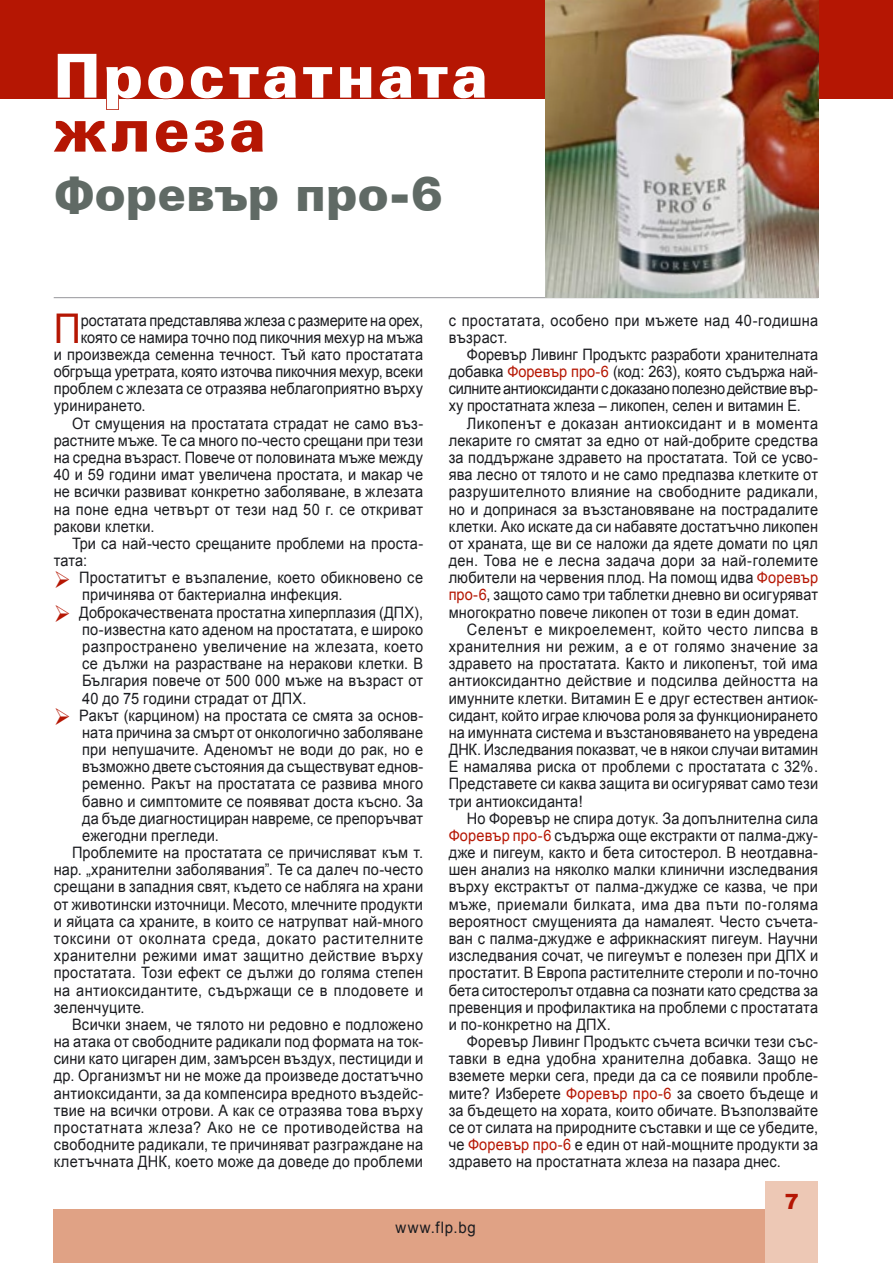
<style>
.page{position:relative;width:893px;height:1263px;background:#fff}
.page>*{position:absolute;margin:0;border:0;box-sizing:border-box;transform-origin:0 0}
.t1{font:900 60.75px "Zurich Win 95 BT";letter-spacing:.04em;color:#fff}
.t2{font:900 60.75px "Zurich Win 95 BT";letter-spacing:.045em;color:#b51603}
.t3{font:900 48px "Zurich Win 95 BT";letter-spacing:-.005em;color:#606a65}
.t4{font:40.95px "Arial";color:#b51603;scale:.92 1}
.t5{font:900 21px "Arial";color:#b51603}
.t6{font:15.75px/17.1px "Arial";letter-spacing:.01em;color:#1b1c20;text-align:justify;scale:.92 1}
.t7{font:15.75px "Arial";letter-spacing:.03em;color:#1b1c20;scale:.92 1}
.t8{font:15.75px "Arial";letter-spacing:-.01em;color:#1b1c20;scale:.92 1}
.t9{font:15.75px "Arial";letter-spacing:-.015em;color:#1b1c20;scale:.92 1}
.t10{font:15.75px "Arial";letter-spacing:.05em;color:#1b1c20;scale:.92 1}
.t11{font:15.75px "Arial";letter-spacing:.04em;color:#1b1c20;scale:.92 1}
.t12{font:15.75px "Arial";letter-spacing:.01em;color:#1b1c20;scale:.95 1}
.s1{color:#b51603}
</style>
<div class="page">
<div style="left:0;top:0;width:893px;height:99px;background:#b51603"></div>
<svg style="left:106px;top:99px;width:103px;height:11px"></svg>
<hr style="left:54px;top:297px;width:764px;height:1px;background:#97979b">
<img style="left:546px;top:0;width:272px;height:298px">
<div style="left:54px;top:1209px;width:764px;height:54px;background:#e0a285"></div>
<div style="left:766px;top:1181px;width:52px;height:82px;background:#edc8b5"></div>
<h1 class="t1" style="left:54px;top:32px;width:436px">Простатната</h1>
<h1 class="t2" style="left:54px;top:86px;width:214px">жлеза</h1>
<h2 class="t3" style="left:54px;top:159px;width:390px">Форевър про-6</h2>
<h3 class="t4" style="left:54px;top:302px;width:31px">П</h3>
<p class="t9" style="left:81px;top:310px;width:373px">ростатата представлява жлеза с размерите на орех,</p>
<p class="t6" style="left:81px;top:329px;width:374px">която се намира точно под пикочния мехур на мъжа</p>
<p class="t6" style="left:54px;top:346px;width:403px">и произвежда семенна течност. Тъй като простатата</p>
<p class="t8" style="left:54px;top:361px;width:403px">обгръща уретрата, която източва пикочния мехур, всеки</p>
<p class="t6" style="left:54px;top:380px;width:403px">проблем с жлезата се отразява неблагоприятно върху</p>
<p class="t6" style="left:54px;top:398px;width:101px">уринирането.</p>
<p class="t6" style="left:72px;top:415px;width:383px">От смущения на простатата страдат не само въз-</p>
<p class="t6" style="left:54px;top:432px;width:403px">растните мъже. Те са много по-често срещани при тези</p>
<p class="t6" style="left:54px;top:449px;width:403px">на средна възраст. Повече от половината мъже между</p>
<p class="t6" style="left:54px;top:466px;width:403px">40 и 59 години имат увеличена простата, и макар че</p>
<p class="t6" style="left:54px;top:483px;width:403px">не всички развиват конкретно заболяване, в жлезата</p>
<p class="t6" style="left:54px;top:501px;width:403px">на поне една четвърт от тези над 50 г. се откриват</p>
<p class="t6" style="left:54px;top:518px;width:111px">ракови клетки.</p>
<p class="t6" style="left:72px;top:535px;width:383px">Три са най-често срещаните проблеми на проста-</p>
<p class="t6" style="left:54px;top:552px;width:38px">тата:</p>
<p class="t6" style="left:82px;top:569px;width:372px;text-indent:-28px"><span class="s1">➢</span> Простатитът е възпаление, което обикновено се причинява от бактериална инфекция.</p>
<p class="t6" style="left:82px;top:604px;width:372px;text-indent:-28px"><span class="s1">➢</span> Доброкачествената простатна хиперплазия (ДПХ), по-известна като аденом на простатата, е широко разпространено увеличение на жлезата, което се дължи на разрастване на неракови клетки. В България повече от 500 000 мъже на възраст от 40 до 75 години страдат от ДПХ.</p>
<p class="t6" style="left:54px;top:707px;width:403px"><span class="s1">➢</span> Ракът (карцином) на простата се смята за основ-</p>
<p class="t6" style="left:82px;top:724px;width:372px">ната причина за смърт от онкологично заболяване</p>
<p class="t6" style="left:82px;top:741px;width:372px">при непушачите. Аденомът не води до рак, но е</p>
<p class="t6" style="left:82px;top:758px;width:372px">възможно двете състояния да съществуват еднов-</p>
<p class="t6" style="left:82px;top:775px;width:372px">ременно. Ракът на простатата се развива много</p>
<p class="t6" style="left:82px;top:793px;width:372px">бавно и симптомите се появяват доста късно. За</p>
<p class="t6" style="left:82px;top:810px;width:372px">да бъде диагностициран навреме, се препоръчват</p>
<p class="t6" style="left:82px;top:827px;width:150px">ежегодни прегледи.</p>
<p class="t6" style="left:72px;top:844px;width:383px">Проблемите на простатата се причисляват към т.</p>
<p class="t6" style="left:54px;top:861px;width:403px">нар. „хранителни заболявания”. Те са далеч по-често</p>
<p class="t6" style="left:54px;top:878px;width:403px">срещани в западния свят, където се набляга на храни</p>
<p class="t6" style="left:54px;top:896px;width:403px">от животински източници. Месото, млечните продукти</p>
<p class="t6" style="left:54px;top:913px;width:403px">и яйцата са храните, в които се натрупват най-много</p>
<p class="t10" style="left:54px;top:928px;width:403px">токсини от околната среда, докато растителните</p>
<p class="t7" style="left:54px;top:945px;width:403px">хранителни режими имат защитно действие върху</p>
<p class="t6" style="left:54px;top:964px;width:403px">простатата. Този ефект се дължи до голяма степен</p>
<p class="t7" style="left:54px;top:980px;width:403px">на антиоксидантите, съдържащи се в плодовете и</p>
<p class="t6" style="left:54px;top:999px;width:100px">зеленчуците.</p>
<p class="t6" style="left:72px;top:1016px;width:383px">Всички знаем, че тялото ни редовно е подложено</p>
<p class="t6" style="left:54px;top:1033px;width:403px">на атака от свободните радикали под формата на ток-</p>
<p class="t6" style="left:54px;top:1050px;width:403px">сини като цигарен дим, замърсен въздух, пестициди и</p>
<p class="t6" style="left:54px;top:1067px;width:403px">др. Организмът ни не може да произведе достатъчно</p>
<p class="t6" style="left:54px;top:1085px;width:403px">антиоксиданти, за да компенсира вредното въздейс-</p>
<p class="t6" style="left:54px;top:1102px;width:403px">твие на всички отрови. А как се отразява това върху</p>
<p class="t11" style="left:54px;top:1117px;width:403px">простатната жлеза? Ако не се противодейства на</p>
<p class="t6" style="left:54px;top:1136px;width:403px">свободните радикали, те причиняват разграждане на</p>
<p class="t6" style="left:54px;top:1153px;width:403px">клетъчната ДНК, което може да доведе до проблеми</p>
<p class="t6" style="left:449px;top:312px;width:403px">с простатата, особено при мъжете над 40-годишна възраст.</p>
<p class="t6" style="left:449px;top:346px;width:403px;text-indent:18px">Форевър Ливинг Продъктс разработи хранителната добавка <span class="s1">Форевър про-6</span> (код: 263), която съдържа най&shy;силните антиоксиданти с доказано полезно действие вър&shy;ху простатната жлеза – ликопен, селен и витамин Е.</p>
<p class="t6" style="left:449px;top:415px;width:403px;text-indent:18px">Ликопенът е доказан антиоксидант и в момента лекарите го смятат за едно от най-добрите средства за поддържане здравето на простатата. Той се усво&shy;ява лесно от тялото и не само предпазва клетките от разрушителното влияние на свободните радикали, но и допринася за възстановяване на пострадалите клетки. Ако искате да си набавяте достатъчно ликопен от храната, ще ви се наложи да ядете домати по цял ден. Това не е лесна задача дори за най-големите любители на червения плод. На помощ идва <span class="s1">Форевър про-6</span>, защото само три таблетки дневно ви осигуряват многократно повече ликопен от този в един домат.</p>
<p class="t6" style="left:449px;top:621px;width:403px;text-indent:18px">Селенът е микроелемент, който често липсва в хранителния ни режим, а е от голямо значение за здравето на простатата. Както и ликопенът, той има антиоксидантно действие и подсилва дейността на имунните клетки. Витамин Е е друг естествен антиок&shy;сидант, който играе ключова роля за функционирането на имунната система и възстановяването на увредена ДНК. Изследвания показват, че в някои случаи витамин Е намалява риска от проблеми с простатата с 32%.<br>Представете си каква защита ви осигуряват само тези три антиоксиданта!</p>
<p class="t6" style="left:449px;top:810px;width:403px;text-indent:18px">Но Форевър не спира дотук. За допълнителна сила <span class="s1">Форевър про-6</span> съдържа още екстракти от палма-джу&shy;дже и пигеум, както и бета ситостерол. В неотдавна&shy;шен анализ на няколко малки клинични изследвания върху екстрактът от палма-джудже се казва, че при мъже, приемали билката, има два пъти по-голяма вероятност смущенията да намалеят. Често съчета&shy;ван с палма-джудже е африкнаският пигеум. Научни изследвания сочат, че пигеумът е полезен при ДПХ и простатит. В Европа растителните стероли и по-точно бета ситостеролът отдавна са познати като средства за превенция и профилактика на проблеми с простатата и по-конкретно на ДПХ.</p>
<p class="t6" style="left:449px;top:1033px;width:403px;text-indent:18px">Форевър Ливинг Продъктс съчета всички тези със&shy;тавки в една удобна хранителна добавка. Защо не вземете мерки сега, преди да са се появили пробле&shy;мите? Изберете <span class="s1">Форевър про-6</span> за своето бъдеще и за бъдещето на хората, които обичате. Възползвайте се от силата на природните съставки и ще се убедите, че <span class="s1">Форевър про-6</span> е един от най-мощните продукти за здравето на простатната жлеза на пазара днес.</p>
<h3 class="t5" style="left:785px;top:1186px;width:16px">7</h3>
<p class="t12" style="left:396px;top:1217px;width:86px">www.flp.bg</p>
</div>
